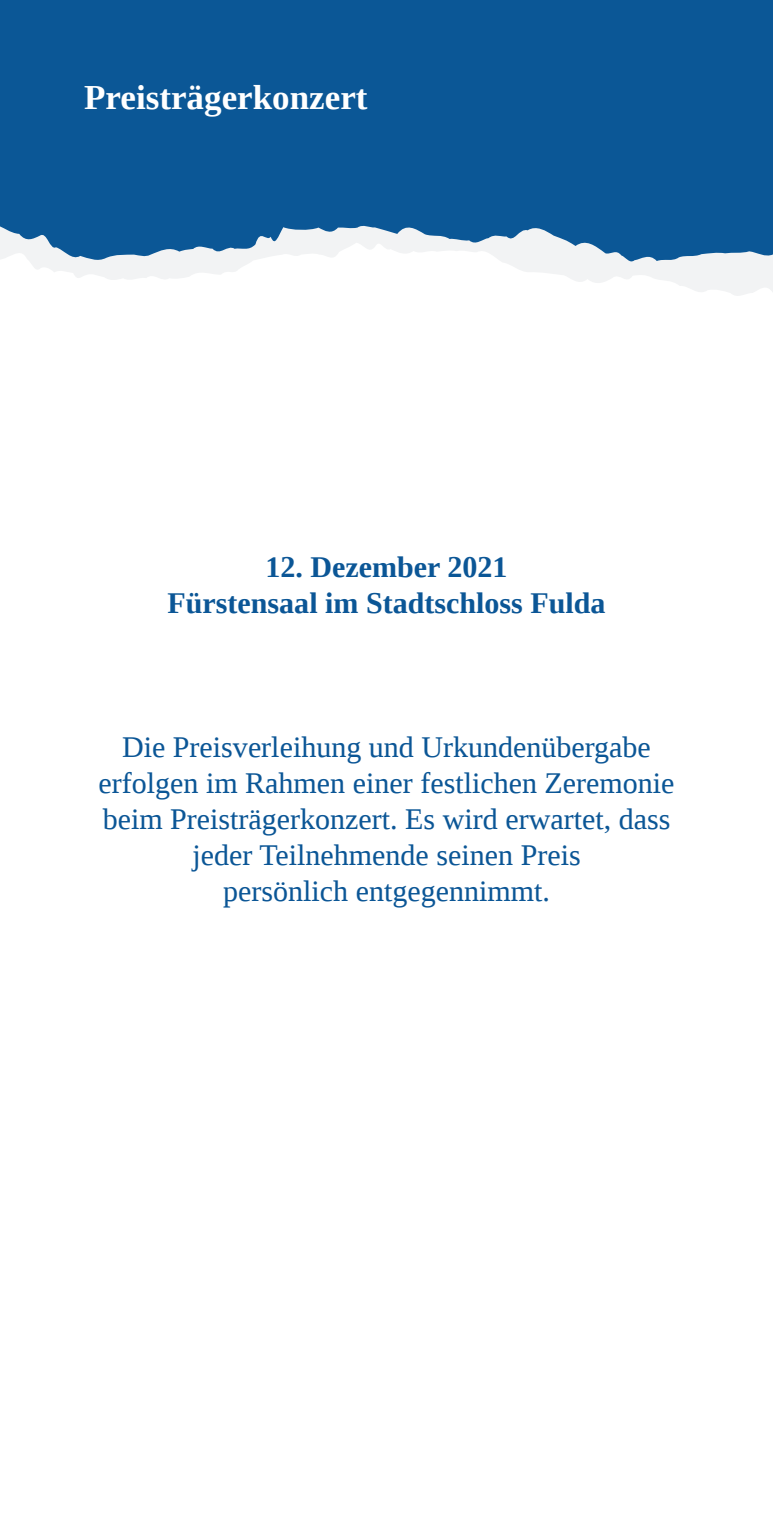
<style>
.page{position:relative;width:773px;height:1517px;background:#fff}
.page>*{position:absolute;margin:0;border:0;box-sizing:border-box;transform-origin:0 0}
.t1{font:700 35px "Liberation Serif";color:#fff}
.t2{font:30px/36px "Liberation Serif";color:#0b5696;text-align:center}
.t3{font:700 30px/36px "Liberation Serif";color:#0b5696;text-align:center}
</style>
<div class="page">
<svg style="left:32px;top:264px;width:740px;height:32px"></svg>
<svg style="left:0;top:0;width:772px;height:264px;background:#1c639d"></svg>
<p class="t1" style="left:84px;top:73px;width:285px">Preisträgerkonzert</p>
<p class="t3" style="left:167px;top:548px;width:439px">12. Dezember 2021<br>Fürstensaal im Stadtschloss Fulda</p>
<p class="t2" style="left:98px;top:729px;width:577px">Die Preisverleihung und Urkundenübergabe erfolgen im Rahmen einer festlichen Zeremonie beim Preisträgerkonzert. Es wird erwartet, dass jeder Teilnehmende seinen Preis<br>persönlich entgegennimmt.</p>
</div>
